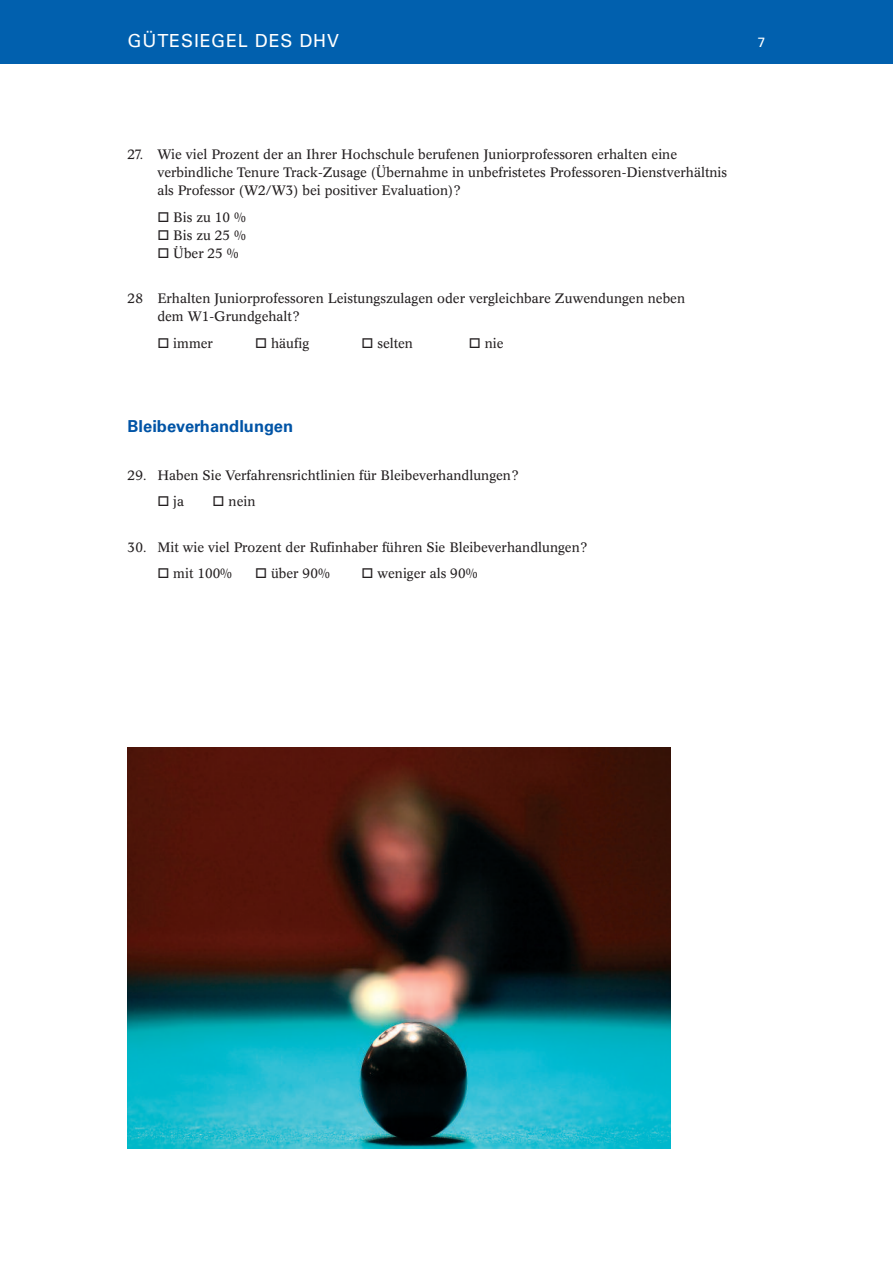
<style>
.page{position:relative;width:893px;height:1263px;background:#fff}
.page>*{position:absolute;margin:0;border:0;box-sizing:border-box;transform-origin:0 0}
.t1{font:18px "Univers LT";letter-spacing:.05em;color:#fff}
.t2{font:700 16.5px "Univers LT";color:#0154a6}
.t3{font:13.5px/18px "Concorde BE";color:#231f20}
.t4{font:13.5px "Univers LT";color:#fff}
</style>
<div class="page">
<div style="left:0;top:0;width:893px;height:64px;background:#0160ae"></div>
<img style="left:128px;top:747px;width:542px;height:401px">
<h1 class="t1" style="left:128px;top:34px;width:213px">GÜTESIEGEL DES DHV</h1>
<p class="t4" style="left:758px;top:37px;width:9px">7</p>
<p class="t3" style="left:157px;top:146px;width:571px;text-indent:-30px">27. Wie viel Prozent der an Ihrer Hochschule berufenen Juniorprofessoren erhalten eine verbindliche Tenure Track-Zusage (Übernahme in unbefristetes Professoren-Dienstverhältnis als Professor (W2/W3) bei positiver Evaluation)?</p>
<p class="t3" style="left:157px;top:209px;width:90px">□ Bis zu 10 %</p>
<p class="t3" style="left:157px;top:227px;width:90px">□ Bis zu 25 %</p>
<p class="t3" style="left:157px;top:245px;width:83px">□ Über 25 %</p>
<p class="t3" style="left:157px;top:291px;width:529px;text-indent:-30px">28 Erhalten Juniorprofessoren Leistungszulagen oder vergleichbare Zuwendungen neben dem W1-Grundgehalt?</p>
<p class="t3" style="left:157px;top:335px;width:57px">□ immer</p>
<p class="t3" style="left:255px;top:335px;width:55px">□ häufig</p>
<p class="t3" style="left:361px;top:335px;width:53px">□ selten</p>
<p class="t3" style="left:469px;top:335px;width:36px">□ nie</p>
<p class="t2" style="left:128px;top:420px;width:167px">Bleibeverhandlungen</p>
<p class="t3" style="left:128px;top:467px;width:393px">29. Haben Sie Verfahrensrichtlinien für Bleibeverhandlungen?</p>
<p class="t3" style="left:157px;top:494px;width:28px">□ ja</p>
<p class="t3" style="left:213px;top:494px;width:44px">□ nein</p>
<p class="t3" style="left:128px;top:539px;width:462px">30. Mit wie viel Prozent der Rufinhaber führen Sie Bleibeverhandlungen?</p>
<p class="t3" style="left:157px;top:566px;width:76px">□ mit 100%</p>
<p class="t3" style="left:255px;top:566px;width:76px">□ über 90%</p>
<p class="t3" style="left:361px;top:566px;width:118px">□ weniger als 90%</p>
</div>
